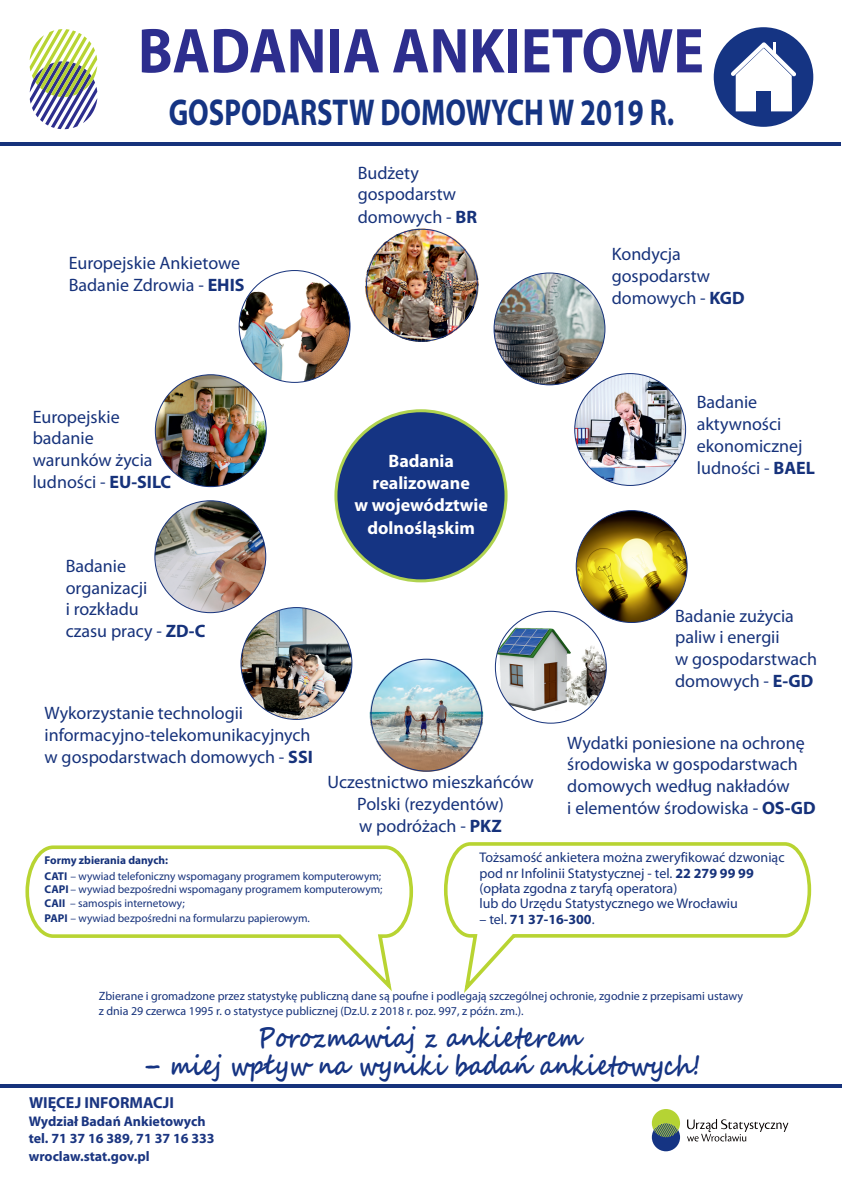
<style>
.page{position:relative;width:842px;height:1191px;background:#fff}
.page>*{position:absolute;margin:0;border:0;box-sizing:border-box;transform-origin:0 0}
.t1{font:700 64px "Myriad Pro";color:#2d2e8e;scale:.9 1}
.t2{font:700 37.5px "Myriad Pro";color:#153483;scale:.77 1}
.t3{font:27.4px "Segoe Script";color:#153483;scale:.81 1}
.t4{font:18px/21.9px "Myriad Pro";color:#16327b}
.t5{font:700 18px/22.3px "Myriad Pro";color:#fff;text-align:center}
.t6{font:700 16px "Myriad Pro";color:#1a3581}
.t7{font:14px/15.3px "Myriad Pro";color:#16327b}
.t8{font:700 14px/17.3px "Myriad Pro";color:#1a3581}
.t9{font:700 14px "Myriad Pro";color:#16327b}
.t10{font:12px/14.4px "Myriad Pro";color:#16327b}
.t11{font:11.4px/15.9px "Myriad Pro";color:#16327b}
.s1{font-weight:700}
.s2{font-weight:400}
</style>
<div class="page">
<svg style="left:25px;top:845px;width:389px;height:146px"></svg>
<svg style="left:444px;top:842px;width:368px;height:151px"></svg>
<hr style="left:0;top:1084px;width:842px;height:3px;background:#16327b">
<svg style="left:687px;top:1119px;width:101px;height:22px"></svg>
<div style="left:652px;top:1123px;width:28px;height:28px;background:#153483;border-radius:50%"></div>
<svg style="left:652px;top:1109px;width:28px;height:28px"></svg>
<div style="left:714px;top:27px;width:99px;height:100px;background:#153483;border-radius:50%"></div>
<svg style="left:727px;top:39px;width:73px;height:72px"></svg>
<hr style="left:0;top:142px;width:841px;height:4px;background:#16327b">
<div style="left:334px;top:409px;width:173px;height:173px;background:#153483;border:3px solid #b0d350;border-radius:50%"></div>
<svg style="left:30px;top:29px;width:67px;height:100px"></svg>
<img style="left:370px;top:658px;width:113px;height:114px">
<img style="left:365px;top:228px;width:114px;height:114px">
<img style="left:570px;top:642px;width:36px;height:68px">
<img style="left:496px;top:626px;width:74px;height:84px">
<img style="left:576px;top:510px;width:111px;height:112px;border-radius:50%">
<img style="left:239px;top:276px;width:111px;height:106px">
<img style="left:155px;top:375px;width:111px;height:111px;border-radius:50%">
<img style="left:575px;top:373px;width:111px;height:112px;border-radius:50%">
<img style="left:241px;top:607px;width:111px;height:112px;border-radius:50%">
<img style="left:155px;top:501px;width:111px;height:111px;border-radius:50%">
<img style="left:494px;top:273px;width:111px;height:112px;border-radius:50%">
<h1 class="t1" style="left:138px;top:24px;width:630px">BADANIA ANKIETOWE</h1>
<h2 class="t2" style="left:169px;top:97px;width:658px">GOSPODARSTW DOMOWYCH W 2019 R.</h2>
<p class="t4" style="left:69px;top:253px;width:177px;line-height:22.3px">Europejskie Ankietowe<br>Badanie Zdrowia - <span class="s1">EHIS</span></p>
<p class="t4" style="left:358px;top:163px;width:121px">Budżety gospodarstw domowych - <span class="s1">BR</span></p>
<p class="t4" style="left:612px;top:245px;width:135px">Kondycja gospodarstw domowych - <span class="s1">KGD</span></p>
<p class="t4" style="left:33px;top:407px;width:140px">Europejskie badanie warunków życia ludności - <span class="s1">EU-SILC</span></p>
<p class="t4" style="left:66px;top:556px;width:141px">Badanie organizacji<br>i rozkładu<br>czasu pracy - <span class="s1">ZD-C</span></p>
<p class="t5" style="left:354px;top:451px;width:135px">Badania realizowane<br>w województwie dolnośląskim</p>
<p class="t4" style="left:45px;top:703px;width:270px">Wykorzystanie technologii informacyjno-telekomunikacyjnych w gospodarstwach domowych - <span class="s1">SSI</span></p>
<p class="t4" style="left:327px;top:772px;width:208px;text-align:center">Uczestnictwo mieszkańców<br>Polski (rezydentów)<br>w podróżach - <span class="s1">PKZ</span></p>
<p class="t4" style="left:697px;top:393px;width:120px">Badanie aktywności ekonomicznej ludności - <span class="s1">BAEL</span></p>
<p class="t4" style="left:675px;top:606px;width:144px">Badanie zużycia paliw i energii<br>w gospodarstwach domowych - <span class="s1">E-GD</span></p>
<p class="t4" style="left:567px;top:733px;width:250px">Wydatki poniesione na ochronę środowiska w gospodarstwach domowych według nakładów<br>i elementów środowiska - <span class="s1">OS-GD</span></p>
<p class="t11" style="left:45px;top:853px;width:338px"><span class="s1">Formy zbierania danych:<br>CATI</span> – wywiad telefoniczny wspomagany programem komputerowym;</p>
<p class="t11" style="left:45px;top:884px;width:339px;line-height:13.4px"><span class="s1">CAPI</span> – wywiad bezpośredni wspomagany programem komputerowym;<br><span class="s1">CAII</span> – samospis internetowy;</p>
<p class="t11" style="left:45px;top:911px;width:267px"><span class="s1">PAPI</span> – wywiad bezpośredni na formularzu papierowym.</p>
<p class="t7" style="left:479px;top:851px;width:307px">Tożsamość ankietera można zweryfikować dzwoniąc pod nr Infolinii Statystycznej - tel. <span class="s1">22 279 99 99 </span>(opłata zgodna z taryfą operatora)<br>lub do Urzędu Statystycznego we Wrocławiu</p>
<p class="t9" style="left:479px;top:913px;width:117px"><span class="s2">– tel.</span> 71 37-16-300<span class="s2">.</span></p>
<p class="t10" style="left:99px;top:990px;width:646px">Zbierane i gromadzone przez statystykę publiczną dane są poufne i podlegają szczególnej ochronie, zgodnie z przepisami ustawy z dnia 29 czerwca 1995 r. o statystyce publicznej (Dz.U. z 2018 r. poz. 997, z późn. zm.).</p>
<h3 class="t3" style="left:258px;top:1026px;width:400px">Porozmawiaj z ankieterem</h3>
<h3 class="t3" style="left:143px;top:1054px;width:690px">– miej wpływ na wyniki badań ankietowych!</h3>
<p class="t6" style="left:29px;top:1095px;width:146px">WIĘCEJ INFORMACJI</p>
<p class="t8" style="left:29px;top:1113px;width:187px">Wydział Badań Ankietowych tel. 71 37 16 389, 71 37 16 333</p>
<p class="t8" style="left:29px;top:1149px;width:122px">wroclaw.stat.gov.pl</p>
</div>
